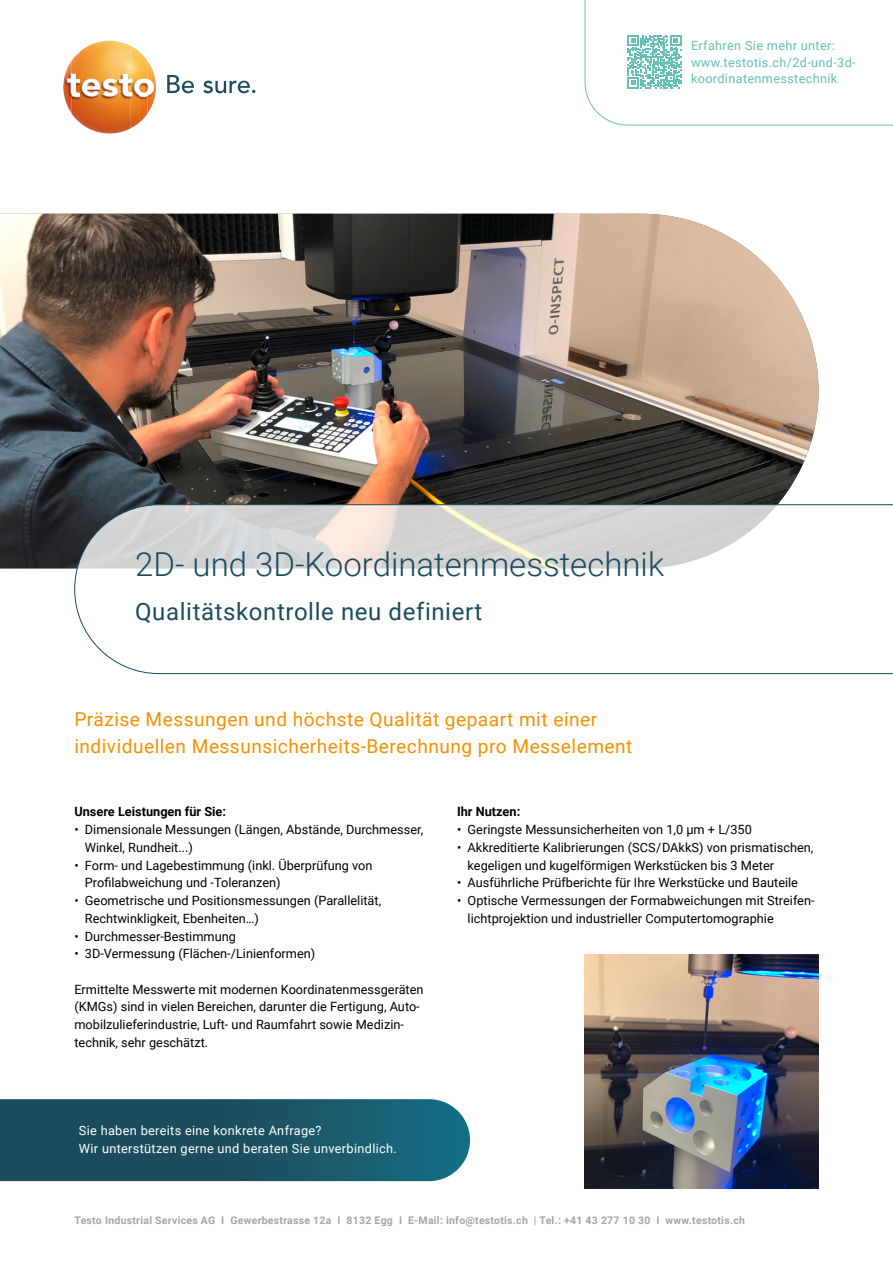
<style>
.page{position:relative;width:893px;height:1263px;background:#fff}
.page>*{position:absolute;margin:0;border:0;box-sizing:border-box;transform-origin:0 0}
.Headline_22_pt_petrol{font:300 33px "Roboto";color:#1b4c5d}
.Subheadline_16_pt_petrol{font:24px "Roboto";letter-spacing:.025em;color:#1b4c5d}
.Copy_12_75_pt_orange{font:19.2px/27px "Roboto";letter-spacing:.025em;color:#f39100}
.Copy_8_5_pt_black{font:12.75px/17.7px "Roboto";color:#000}
.Copy_8_5_pt_black-2{font:12.75px/17.7px "Roboto";letter-spacing:.025em;color:#fff}
.t1{font:12.75px/16.5px "Roboto";letter-spacing:.025em;color:#66c0b5}
.Copy_8_5_pt_black-3{font:700 12.75px "Roboto";color:#000}
.Marginal_note_7_pt_petrol{font:700 10.5px "Roboto";letter-spacing:.025em;color:#a8a4a3}
</style>
<div class="page">
<img style="left:0;top:214px;width:819px;height:354px">
<img style="left:585px;top:955px;width:234px;height:233px">
<svg style="left:74px;top:504px;width:819px;height:170px"></svg>
<svg style="left:0;top:1099px;width:470px;height:82px;background:#1e5869"></svg>
<svg style="left:584px;top:0;width:309px;height:126px"></svg>
<img style="left:131px;top:46px;width:8px;height:82px">
<img style="left:72px;top:52px;width:8px;height:71px">
<img style="left:139px;top:51px;width:9px;height:72px">
<img style="left:63px;top:62px;width:8px;height:29px">
<img style="left:147px;top:83px;width:9px;height:31px">
<img style="left:80px;top:91px;width:13px;height:39px">
<svg style="left:167px;top:75px;width:27px;height:18px"></svg>
<svg style="left:203px;top:81px;width:52px;height:12px"></svg>
<p class="t1" style="left:691px;top:37px;width:166px">Erfahren Sie mehr unter: www.testotis.ch/2d-und-3d&shy;koordinatenmesstechnik</p>
<p class="Headline_22_pt_petrol" style="left:135px;top:541px;width:530px">2D- und 3D-Koordinatenmesstechnik</p>
<p class="Subheadline_16_pt_petrol" style="left:135px;top:594px;width:348px">Qualitätskontrolle neu definiert</p>
<p class="Copy_12_75_pt_orange" style="left:74px;top:704px;width:560px">Präzise Messungen und höchste Qualität gepaart mit einer individuellen Messunsicherheits-Berechnung pro Messelement</p>
<p class="Copy_8_5_pt_black-3" style="left:74px;top:803px;width:153px">Unsere Leistungen für Sie:</p>
<p class="Copy_8_5_pt_black" style="left:85px;top:820px;width:340px;text-indent:-11px">• Dimensionale Messungen (Längen, Abstände, Durchmesser,<br>Winkel, Rundheit...)</p>
<p class="Copy_8_5_pt_black" style="left:85px;top:856px;width:289px;text-indent:-10px">• Form- und Lagebestimmung (inkl. Überprüfung von<br>Profilabweichung und -Toleranzen)</p>
<p class="Copy_8_5_pt_black" style="left:85px;top:891px;width:298px;text-indent:-10px">• Geometrische und Positionsmessungen (Parallelität,<br>Rechtwinkligkeit, Ebenheiten…)</p>
<p class="Copy_8_5_pt_black" style="left:74px;top:927px;width:163px">• Durchmesser-Bestimmung</p>
<p class="Copy_8_5_pt_black" style="left:74px;top:944px;width:242px">• 3D-Vermessung (Flächen-/Linienformen)</p>
<p class="Copy_8_5_pt_black" style="left:74px;top:980px;width:351px">Ermittelte Messwerte mit modernen Koordinatenmessgeräten (KMGs) sind in vielen Bereichen, darunter die Fertigung, Auto&shy;mobilzulieferindustrie, Luft- und Raumfahrt sowie Medizin&shy;technik, sehr geschätzt.</p>
<p class="Copy_8_5_pt_black-2" style="left:79px;top:1121px;width:319px">Sie haben bereits eine konkrete Anfrage?<br>Wir unterstützen gerne und beraten Sie unverbindlich.</p>
<p class="Copy_8_5_pt_black-3" style="left:457px;top:803px;width:65px">Ihr Nutzen:</p>
<p class="Copy_8_5_pt_black" style="left:457px;top:820px;width:296px">• Geringste Messunsicherheiten von 1,0 μm + L/350</p>
<p class="Copy_8_5_pt_black" style="left:468px;top:838px;width:347px;text-indent:-11px">• Akkreditierte Kalibrierungen (SCS/DAkkS) von prismatischen, kegeligen und kugelförmigen Werkstücken bis 3 Meter</p>
<p class="Copy_8_5_pt_black" style="left:457px;top:873px;width:342px">• Ausführliche Prüfberichte für Ihre Werkstücke und Bauteile</p>
<p class="Copy_8_5_pt_black" style="left:468px;top:891px;width:348px;text-indent:-10px">• Optische Vermessungen der Formabweichungen mit Streifen&shy;lichtprojektion und industrieller Computertomographie</p>
<p class="Marginal_note_7_pt_petrol" style="left:74px;top:1213px;width:672px">Testo Industrial Services AG I Gewerbestrasse 12a I 8132 Egg I E-Mail: info@testotis.ch | Tel.: +41 43 277 10 30 I www.testotis.ch</p>
</div>
